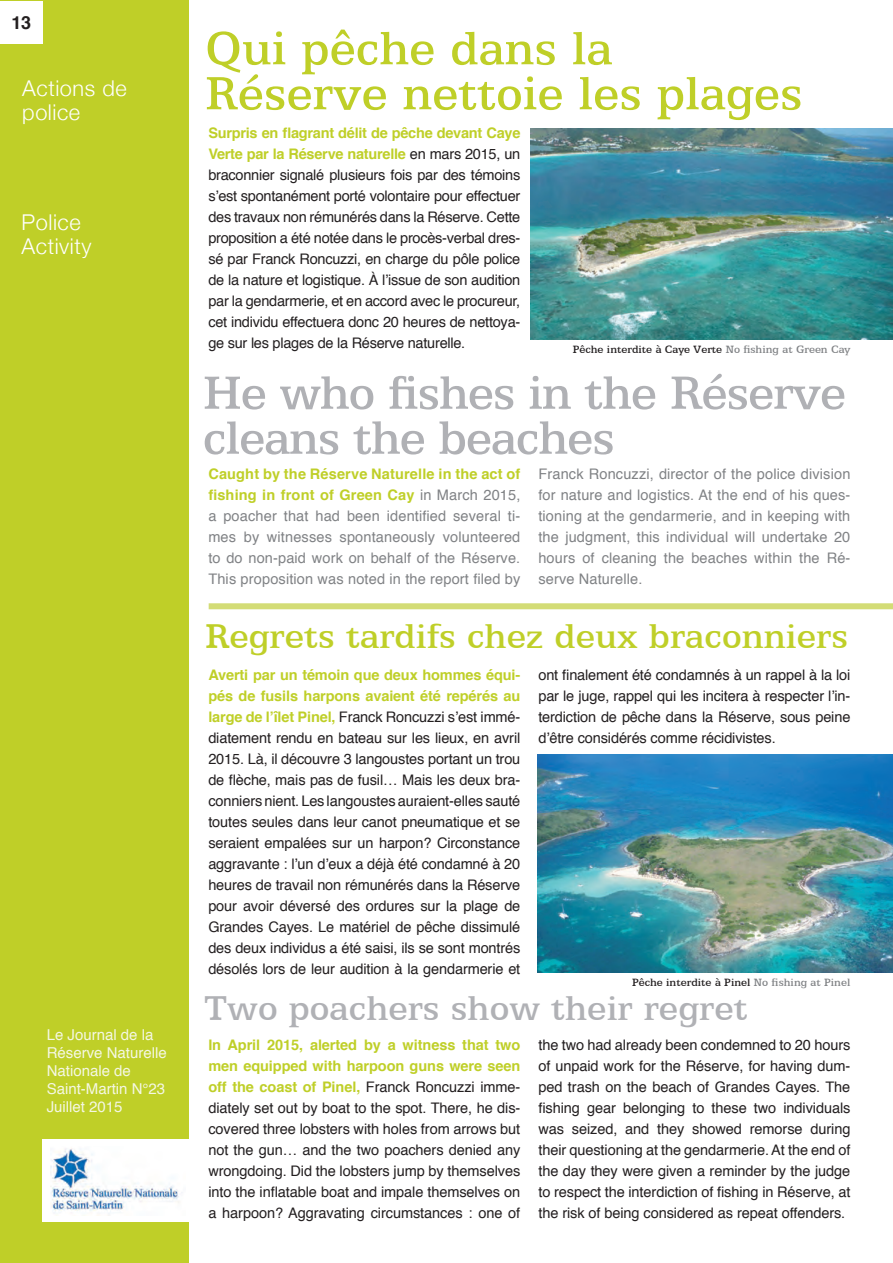
<style>
.page{position:relative;width:893px;height:1263px;background:#fff}
.page>*{position:absolute;margin:0;border:0;box-sizing:border-box;transform-origin:0 0}
.t1{font:500 52.5px/45px "Egyptian 505 BT";letter-spacing:-.02em;color:#b0b1b5}
.t2{font:500 52.5px/45px "Egyptian 505 BT";color:#bfcf28}
.t3{font:500 39px "Egyptian 505 BT";color:#bfcf28}
.t4{font:500 39px "Egyptian 505 BT";color:#b0b1b5}
.t5{font:300 21.75px/24px "Helvetica Neue";letter-spacing:.025em;color:#fff}
.t6{font:700 18px "Helvetica";color:#231f20}
.t7{font:15px/18px "Helvetica";color:#f4f7e3}
.t8{font:14.55px/21px "Helvetica";letter-spacing:-.01em;color:#231f20;text-align:justify}
.t9{font:14.55px/21px "Helvetica";letter-spacing:.01em;color:#808285;text-align:justify}
.t10{font:500 12px "Egyptian 505 BT";color:#231f20}
.s1{font-weight:700;color:#bfcf28}
.s2{color:#808285}
</style>
<div class="page">
<div style="left:0;top:0;width:189px;height:1263px;background:#bfcf28"></div>
<div style="left:0;top:1px;width:43px;height:43px;background:#fff"></div>
<div style="left:43px;top:1139px;width:150px;height:82px;background:#fff"></div>
<img style="left:50px;top:1148px;width:132px;height:66px">
<div style="left:209px;top:603px;width:684px;height:6px;background:#d3dc76"></div>
<img style="left:530px;top:129px;width:363px;height:210px">
<img style="left:538px;top:755px;width:355px;height:218px">
<p class="t6" style="left:11px;top:8px;width:21px">13</p>
<h3 class="t5" style="left:22px;top:76px;width:106px">Actions de police</h3>
<h3 class="t5" style="left:22px;top:210px;width:71px">Police<br>Activity</h3>
<p class="t7" style="left:47px;top:1026px;width:122px">Le Journal de la<br>Réserve Naturelle<br>Nationale de<br>Saint-Martin N°23<br>Juillet 2015</p>
<h1 class="t2" style="left:205px;top:25px;width:599px">Qui pêche dans la<br>Réserve nettoie les plages</h1>
<p class="t8" style="left:208px;top:123px;width:314px"><span class="s1">Surpris en flagrant délit de pêche devant Caye Verte par la Réserve naturelle</span> en mars 2015, un braconnier signalé plusieurs fois par des témoins s’est spontanément porté volontaire pour effectuer des travaux non rémunérés dans la Réserve. Cette proposition a été notée dans le procès-verbal dres&shy;sé par Franck Roncuzzi, en charge du pôle police de la nature et logistique. À l’issue de son audition par la gendarmerie, et en accord avec le procureur, cet individu effectuera donc 20 heures de nettoya&shy;ge sur les plages de la Réserve naturelle.</p>
<p class="t10" style="left:573px;top:342px;width:279px">Pêche interdite à Caye Verte <span class="s2">No fishing at Green Cay</span></p>
<h1 class="t1" style="left:203px;top:369px;width:645px">He who fishes in the Réserve cleans the beaches</h1>
<p class="t9" style="left:208px;top:463px;width:314px"><span class="s1">Caught by the Réserve Naturelle in the act of fishing in front of Green Cay</span> in March 2015, a poacher that had been identified several ti&shy;mes by witnesses spontaneously volunteered to do non-paid work on behalf of the Réserve.<br>This proposition was noted in the report filed by</p>
<p class="t9" style="left:538px;top:463px;width:313px">Franck Roncuzzi, director of the police division for nature and logistics. At the end of his ques&shy;tioning at the gendarmerie, and in keeping with the judgment, this individual will undertake 20 hours of cleaning the beaches within the Ré&shy;serve Naturelle.</p>
<h2 class="t3" style="left:205px;top:614px;width:645px">Regrets tardifs chez deux braconniers</h2>
<p class="t8" style="left:208px;top:664px;width:314px"><span class="s1">Averti par un témoin que deux hommes équi&shy;pés de fusils harpons avaient été repérés au large de l’îlet Pinel,</span> Franck Roncuzzi s’est immé&shy;diatement rendu en bateau sur les lieux, en avril 2015. Là, il découvre 3 langoustes portant un trou de flèche, mais pas de fusil… Mais les deux bra&shy;conniers nient. Les langoustes auraient-elles sauté toutes seules dans leur canot pneumatique et se seraient empalées sur un harpon? Circonstance aggravante : l’un d’eux a déjà été condamné à 20 heures de travail non rémunérés dans la Réserve pour avoir déversé des ordures sur la plage de Grandes Cayes. Le matériel de pêche dissimulé des deux individus a été saisi, ils se sont montrés désolés lors de leur audition à la gendarmerie et</p>
<p class="t8" style="left:538px;top:664px;width:313px">ont finalement été condamnés à un rappel à la loi par le juge, rappel qui les incitera à respecter l’in&shy;terdiction de pêche dans la Réserve, sous peine d’être considérés comme récidivistes.</p>
<p class="t10" style="left:632px;top:975px;width:220px">Pêche interdite à Pinel <span class="s2">No fishing at Pinel</span></p>
<h2 class="t4" style="left:204px;top:986px;width:545px">Two poachers show their regret</h2>
<p class="t8" style="left:208px;top:1034px;width:314px"><span class="s1">In April 2015, alerted by a witness that two men equipped with harpoon guns were seen off the coast of Pinel,</span> Franck Roncuzzi imme&shy;diately set out by boat to the spot. There, he dis&shy;covered three lobsters with holes from arrows but not the gun… and the two poachers denied any wrongdoing. Did the lobsters jump by themselves into the inflatable boat and impale themselves on a harpoon? Aggravating circumstances : one of</p>
<p class="t8" style="left:538px;top:1034px;width:314px">the two had already been condemned to 20 hours of unpaid work for the Réserve, for having dum&shy;ped trash on the beach of Grandes Cayes. The fishing gear belonging to these two individuals was seized, and they showed remorse during their questioning at the gendarmerie. At the end of the day they were given a reminder by the judge to respect the interdiction of fishing in Réserve, at the risk of being considered as repeat offenders.</p>
</div>
